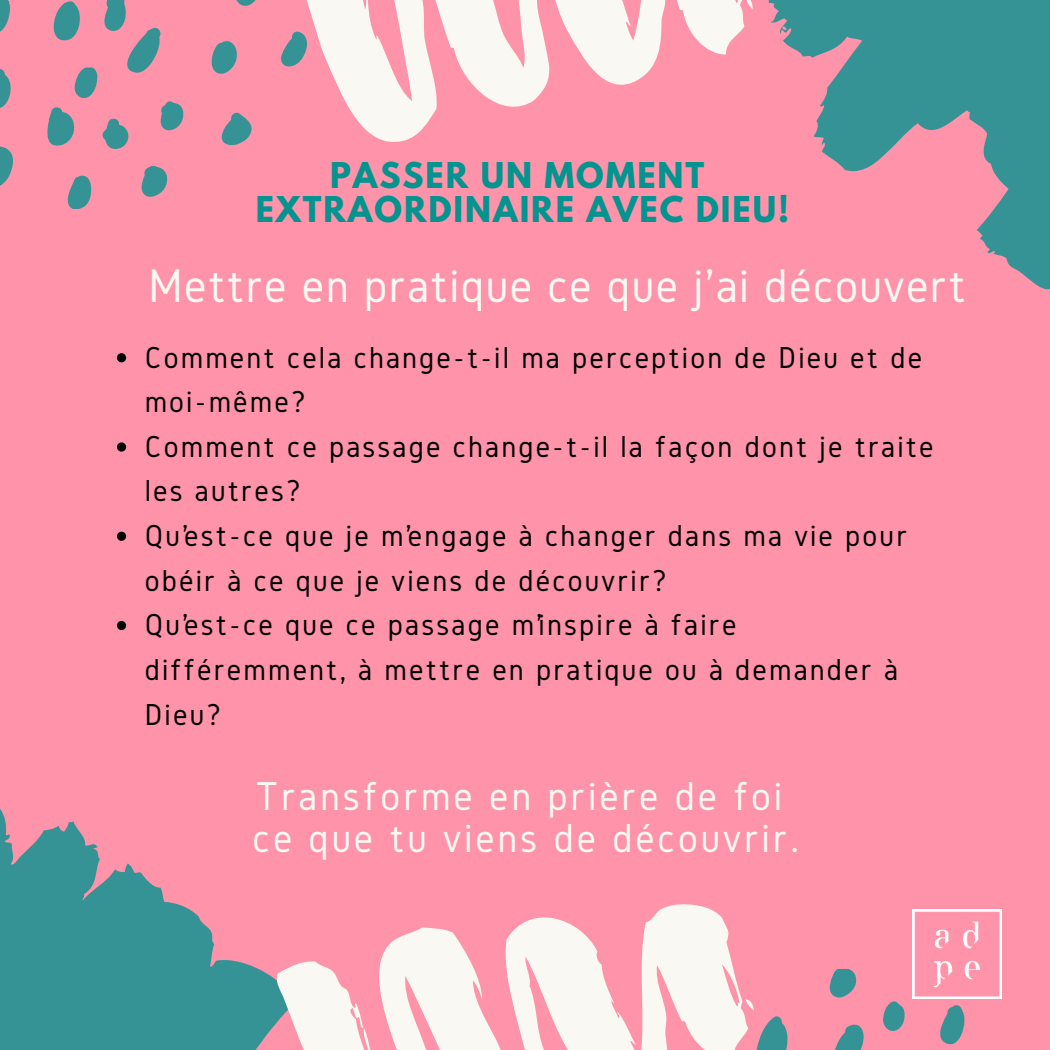
<style>
.page{position:relative;width:1050px;height:1050px;background:#ff93aa}
.page>*{position:absolute;margin:0;border:0;box-sizing:border-box;transform-origin:0 0}
.t1{font:49px "Gidole";letter-spacing:.03em;color:#f9f8f2}
.t2{font:42px/42px "Gidole";letter-spacing:.07em;color:#f9f8f2}
.t3{font:31.5px/44.6px "Gidole";letter-spacing:.07em;color:#000}
.t4{font:700 31.5px/34.1px "League Spartan";letter-spacing:.06em;color:#039490;text-align:center}
</style>
<div class="page">
<svg style="left:211px;top:41px;width:26px;height:33px"></svg>
<svg style="left:236px;top:0;width:20px;height:6px"></svg>
<svg style="left:0;top:69px;width:11px;height:39px"></svg>
<svg style="left:0;top:0;width:11px;height:32px"></svg>
<svg style="left:47px;top:0;width:137px;height:149px"></svg>
<svg style="left:0;top:146px;width:13px;height:40px"></svg>
<svg style="left:67px;top:175px;width:25px;height:34px"></svg>
<svg style="left:141px;top:165px;width:27px;height:32px"></svg>
<svg style="left:221px;top:112px;width:31px;height:34px"></svg>
<svg style="left:281px;top:31px;width:26px;height:36px"></svg>
<svg style="left:307px;top:0;width:380px;height:142px"></svg>
<svg style="left:687px;top:0;width:363px;height:290px"></svg>
<svg style="left:117px;top:353px;width:9px;height:9px"></svg>
<svg style="left:117px;top:442px;width:9px;height:10px"></svg>
<svg style="left:117px;top:532px;width:9px;height:9px"></svg>
<svg style="left:117px;top:621px;width:9px;height:9px"></svg>
<svg style="left:835px;top:1024px;width:29px;height:26px"></svg>
<svg style="left:940px;top:1005px;width:25px;height:40px"></svg>
<svg style="left:883px;top:1001px;width:22px;height:30px"></svg>
<svg style="left:829px;top:969px;width:28px;height:29px"></svg>
<svg style="left:0;top:809px;width:269px;height:241px;fill:#359395"></svg>
<svg style="left:779px;top:1017px;width:9px;height:33px"></svg>
<svg style="left:269px;top:904px;width:510px;height:146px"></svg>
<img style="left:912px;top:909px;width:89px;height:89px">
<p class="t4" style="left:256px;top:162px;width:535px">PASSER UN MOMENT<br>EXTRAORDINAIRE AVEC DIEU!</p>
<h1 class="t1" style="left:148px;top:259px;width:819px">Mettre en pratique ce que j'ai découvert</h1>
<p class="t3" style="left:145px;top:334px;width:790px">Comment cela change-t-il ma perception de Dieu et de moi-même?<br>Comment ce passage change-t-il la façon dont je traite les autres?<br>Qu’est-ce que je m’engage à changer dans ma vie pour obéir à ce que je viens de découvrir?<br>Qu’est-ce que ce passage m’inspire à faire différemment, à mettre en pratique ou à demander à Dieu?</p>
<h2 class="t2" style="left:253px;top:774px;width:548px">Transforme en prière de foi ce que tu viens de découvrir.</h2>
</div>
